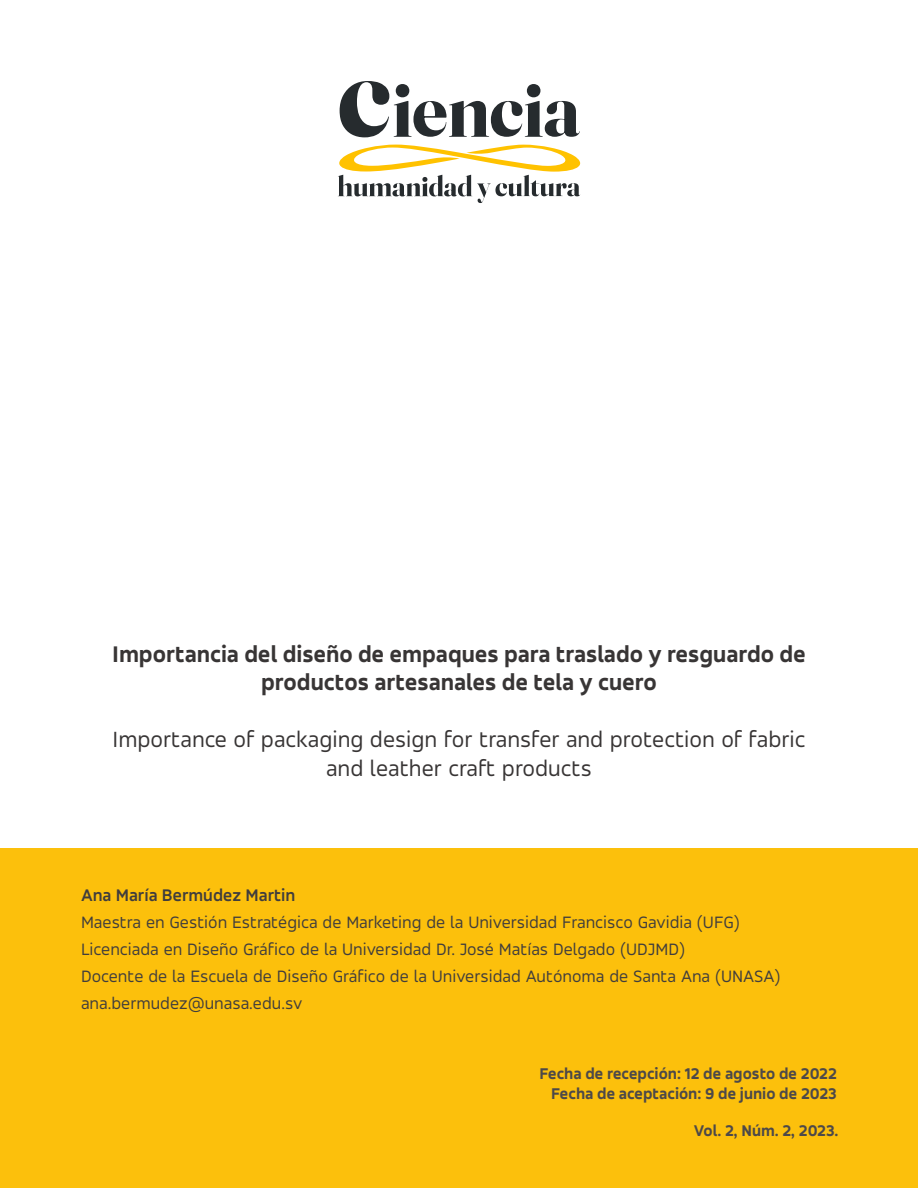
<style>
.page{position:relative;width:918px;height:1188px;background:#fff}
.page>*{position:absolute;margin:0;border:0;box-sizing:border-box;transform-origin:0 0}
.t1{font:800 24px/28.5px "Accord";color:#383535;text-align:center}
.t2{font:24px/28.5px "Accord";color:#383535;text-align:center}
.t3{font:18px/27px "Accord";color:#403d3d}
.t4{font:700 18px "Accord";color:#403d3d}
.t5{font:800 16.5px/19.8px "Accord";color:#4d4949;text-align:right}
</style>
<div class="page">
<svg style="left:340px;top:81px;width:240px;height:56px"></svg>
<svg style="left:338px;top:145px;width:243px;height:58px"></svg>
<div style="left:0;top:849px;width:918px;height:339px;background:#fcc00c"></div>
<h1 class="t1" style="left:112px;top:639px;width:695px">Importancia del diseño de empaques para traslado y resguardo de productos artesanales de tela y cuero</h1>
<h1 class="t2" style="left:113px;top:725px;width:694px">Importance of packaging design for transfer and protection of fabric and leather craft products</h1>
<p class="t4" style="left:81px;top:884px;width:216px">Ana María Bermúdez Martin</p>
<p class="t3" style="left:81px;top:908px;width:701px">Maestra en Gestión Estratégica de Marketing de la Universidad Francisco Gavidia (UFG)<br>Licenciada en Diseño Gráfico de la Universidad Dr. José Matías Delgado (UDJMD)<br>Docente de la Escuela de Diseño Gráfico de la Universidad Autónoma de Santa Ana (UNASA) ana.bermudez@unasa.edu.sv</p>
<p class="t5" style="left:539px;top:1063px;width:299px">Fecha de recepción: 12 de agosto de 2022<br>Fecha de aceptación: 9 de junio de 2023</p>
<p class="t5" style="left:694px;top:1121px;width:146px">Vol. 2, Núm. 2, 2023.</p>
</div>
